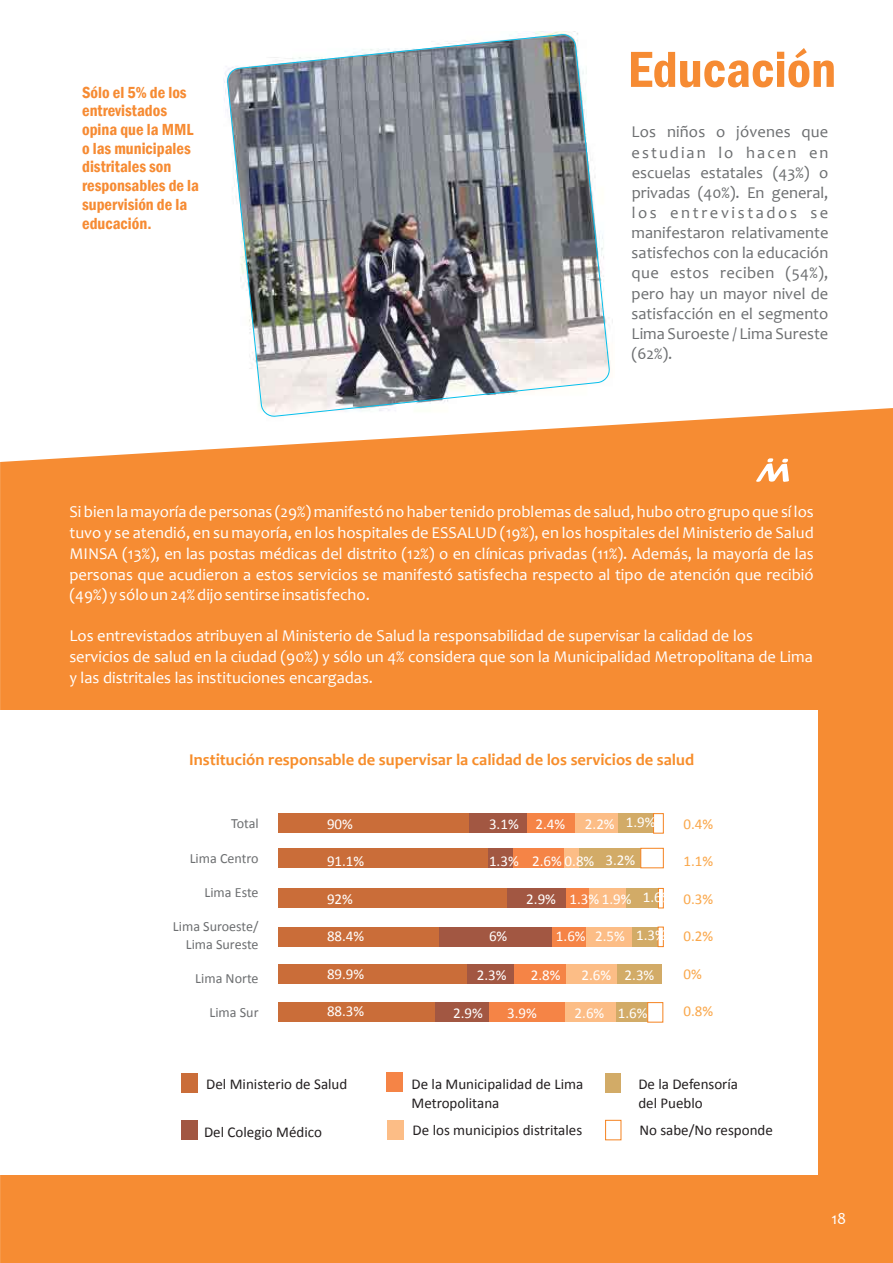
<style>
.page{position:relative;width:893px;height:1263px;background:#fff}
.page>*{position:absolute;margin:0;border:0;box-sizing:border-box;transform-origin:0 0}
.t1{font:600 condensed 52.5px "Franklin Gothic";color:#f68b33}
.t2{font:16.5px/20.7px "Candara";color:#fff;text-align:justify}
.t3{font:16.5px/20.1px "Candara";color:#6d6f71;text-align:justify}
.t4{font:600 condensed 16.5px/18.8px "Franklin Gothic";color:#f68b33}
.t5{font:700 16.5px "Candara";color:#f78d2a}
.t6{font:15px/18.3px "Calibri";color:#231f20}
.t7{font:15px "Calibri";color:#fff}
.t8{font:15px "Calibri";color:#faa74a}
.t9{font:14.1px/17.2px "Calibri";color:#6d6f71;text-align:right}
</style>
<div class="page">
<div style="left:0;top:408px;width:893px;height:855px;background:#f68c33"></div>
<svg style="left:756px;top:458px;width:33px;height:24px"></svg>
<div style="left:0;top:710px;width:818px;height:465px;background:#fff"></div>
<div style="left:278px;top:814px;width:191px;height:19px;background:#ca6d39"></div>
<div style="left:469px;top:814px;width:58px;height:19px;background:#a25742"></div>
<div style="left:527px;top:814px;width:48px;height:19px;background:#f58446"></div>
<div style="left:575px;top:814px;width:43px;height:19px;background:#fcbd86"></div>
<div style="left:618px;top:814px;width:36px;height:19px;background:#d2ab67"></div>
<div style="left:653px;top:813px;width:10px;height:20px;background:#fff;border:1px solid #f58320"></div>
<div style="left:278px;top:848px;width:211px;height:20px;background:#ca6d39"></div>
<div style="left:489px;top:848px;width:24px;height:20px;background:#a25742"></div>
<div style="left:513px;top:848px;width:52px;height:20px;background:#f58446"></div>
<div style="left:565px;top:848px;width:14px;height:20px;background:#fcbd86"></div>
<div style="left:579px;top:848px;width:62px;height:20px;background:#d2ab67"></div>
<div style="left:641px;top:848px;width:22px;height:20px;background:#fff;border:1px solid #f58320"></div>
<div style="left:278px;top:888px;width:229px;height:20px;background:#ca6d39"></div>
<div style="left:507px;top:888px;width:59px;height:20px;background:#a25742"></div>
<div style="left:566px;top:888px;width:23px;height:20px;background:#f58446"></div>
<div style="left:589px;top:888px;width:37px;height:20px;background:#fcbd86"></div>
<div style="left:626px;top:888px;width:32px;height:20px;background:#d2ab67"></div>
<svg style="left:658px;top:888px;width:5px;height:20px"></svg>
<div style="left:278px;top:927px;width:161px;height:19px;background:#ca6d39"></div>
<div style="left:439px;top:927px;width:114px;height:19px;background:#a25742"></div>
<div style="left:553px;top:927px;width:34px;height:19px;background:#f58446"></div>
<div style="left:587px;top:927px;width:46px;height:19px;background:#fcbd86"></div>
<div style="left:633px;top:927px;width:25px;height:19px;background:#d2ab67"></div>
<svg style="left:658px;top:927px;width:5px;height:20px"></svg>
<div style="left:278px;top:964px;width:190px;height:20px;background:#ca6d39"></div>
<div style="left:468px;top:964px;width:46px;height:20px;background:#a25742"></div>
<div style="left:514px;top:964px;width:52px;height:20px;background:#f58446"></div>
<div style="left:566px;top:964px;width:51px;height:20px;background:#fcbd86"></div>
<div style="left:617px;top:964px;width:44px;height:20px;background:#d2ab67"></div>
<div style="left:278px;top:1002px;width:157px;height:20px;background:#ca6d39"></div>
<div style="left:435px;top:1002px;width:54px;height:20px;background:#a25742"></div>
<div style="left:489px;top:1002px;width:77px;height:20px;background:#f58446"></div>
<div style="left:566px;top:1002px;width:50px;height:20px;background:#fcbd86"></div>
<div style="left:616px;top:1002px;width:32px;height:20px;background:#d2ab67"></div>
<div style="left:647px;top:1002px;width:16px;height:20px;background:#fff;border:1px solid #f58320"></div>
<div style="left:181px;top:1073px;width:17px;height:19px;background:#ca6d39"></div>
<div style="left:181px;top:1120px;width:17px;height:19px;background:#a25742"></div>
<div style="left:386px;top:1073px;width:17px;height:19px;background:#f58446"></div>
<div style="left:387px;top:1120px;width:16px;height:20px;background:#fcbd86"></div>
<div style="left:605px;top:1073px;width:16px;height:20px;background:#d2ab67"></div>
<div style="left:605px;top:1120px;width:16px;height:20px;background:#fff;border:1px solid #f58320"></div>
<img style="left:227px;top:34px;width:383px;height:383px">
<p class="t4" style="left:82px;top:82px;width:118px">Sólo el 5% de los entrevistados opina que la MML o las municipales distritales son responsables de la supervisión de la educación.</p>
<h1 class="t1" style="left:628px;top:34px;width:210px">Educación</h1>
<p class="t3" style="left:632px;top:122px;width:198px">Los niños o jóvenes que estudian lo hacen en escuelas estatales (43%) o privadas (40%). En general, los entrevistados se manifestaron relativamente satisfechos con la educación que estos reciben (54%), pero hay un mayor nivel de satisfacción en el segmento Lima Suroeste / Lima Sureste (62%).</p>
<p class="t2" style="left:69px;top:502px;width:746px">Si bien la mayoría de personas (29%) manifestó no haber tenido problemas de salud, hubo otro grupo que sí los tuvo y se atendió, en su mayoría, en los hospitales de ESSALUD (19%), en los hospitales del Ministerio de Salud MINSA (13%), en las postas médicas del distrito (12%) o en clínicas privadas (11%). Además, la mayoría de las personas que acudieron a estos servicios se manifestó satisfecha respecto al tipo de atención que recibió (49%) y sólo un 24% dijo sentirse insatisfecho.</p>
<p class="t2" style="left:69px;top:625px;width:745px;text-align:left">Los entrevistados atribuyen al Ministerio de Salud la responsabilidad de supervisar la calidad de los servicios de salud en la ciudad (90%) y sólo un 4% considera que son la Municipalidad Metropolitana de Lima y las distritales las instituciones encargadas.</p>
<p class="t5" style="left:189px;top:750px;width:506px">Institución responsable de supervisar la calidad de los servicios de salud</p>
<p class="t9" style="left:231px;top:814px;width:29px">Total</p>
<p class="t9" style="left:190px;top:849px;width:70px">Lima Centro</p>
<p class="t9" style="left:204px;top:883px;width:56px">Lima Este</p>
<p class="t9" style="left:173px;top:917px;width:87px">Lima Suroeste/<br>Lima Sureste</p>
<p class="t9" style="left:195px;top:969px;width:65px">Lima Norte</p>
<p class="t9" style="left:209px;top:1003px;width:51px">Lima Sur</p>
<p class="t7" style="left:327px;top:814px;width:27px">90%</p>
<p class="t7" style="left:327px;top:852px;width:39px">91.1%</p>
<p class="t7" style="left:327px;top:889px;width:27px">92%</p>
<p class="t7" style="left:327px;top:927px;width:39px">88.4%</p>
<p class="t7" style="left:327px;top:964px;width:39px">89.9%</p>
<p class="t7" style="left:327px;top:1002px;width:39px">88.3%</p>
<p class="t6" style="left:206px;top:1074px;width:143px">Del Ministerio de Salud</p>
<p class="t6" style="left:204px;top:1122px;width:119px">Del Colegio Médico</p>
<p class="t7" style="left:626px;top:813px;width:31px">1.9%</p>
<p class="t7" style="left:606px;top:850px;width:31px">3.2%</p>
<p class="t7" style="left:643px;top:888px;width:31px">1.6%</p>
<p class="t7" style="left:636px;top:925px;width:31px">1.3%</p>
<p class="t7" style="left:625px;top:966px;width:31px">2.3%</p>
<p class="t7" style="left:618px;top:1003px;width:31px">1.6%</p>
<p class="t7" style="left:585px;top:814px;width:31px">2.2%</p>
<p class="t7" style="left:536px;top:814px;width:31px">2.4%</p>
<p class="t7" style="left:532px;top:852px;width:64px">2.6% 0.8%</p>
<p class="t7" style="left:569px;top:889px;width:64px">1.3% 1.9%</p>
<p class="t7" style="left:556px;top:927px;width:31px">1.6%</p>
<p class="t7" style="left:531px;top:966px;width:31px">2.8%</p>
<p class="t7" style="left:507px;top:1003px;width:31px">3.9%</p>
<p class="t7" style="left:489px;top:814px;width:31px">3.1%</p>
<p class="t7" style="left:489px;top:852px;width:31px">1.3%</p>
<p class="t7" style="left:526px;top:889px;width:31px">2.9%</p>
<p class="t7" style="left:595px;top:927px;width:31px">2.5%</p>
<p class="t7" style="left:581px;top:966px;width:31px">2.6%</p>
<p class="t7" style="left:575px;top:1003px;width:31px">2.6%</p>
<p class="t7" style="left:489px;top:927px;width:20px">6%</p>
<p class="t7" style="left:477px;top:966px;width:31px">2.3%</p>
<p class="t7" style="left:453px;top:1003px;width:31px">2.9%</p>
<p class="t8" style="left:683px;top:814px;width:31px">0.4%</p>
<p class="t8" style="left:683px;top:852px;width:31px">1.1%</p>
<p class="t8" style="left:683px;top:889px;width:31px">0.3%</p>
<p class="t8" style="left:683px;top:927px;width:31px">0.2%</p>
<p class="t8" style="left:683px;top:964px;width:20px">0%</p>
<p class="t8" style="left:683px;top:1002px;width:31px">0.8%</p>
<p class="t6" style="left:411px;top:1074px;width:173px">De la Municipalidad de Lima<br>Metropolitana</p>
<p class="t6" style="left:413px;top:1120px;width:171px">De los municipios distritales</p>
<p class="t6" style="left:638px;top:1074px;width:101px">De la Defensoría del Pueblo</p>
<p class="t6" style="left:639px;top:1120px;width:135px">No sabe/No responde</p>
<p class="t2" style="left:831px;top:1209px;width:16px">18</p>
</div>
